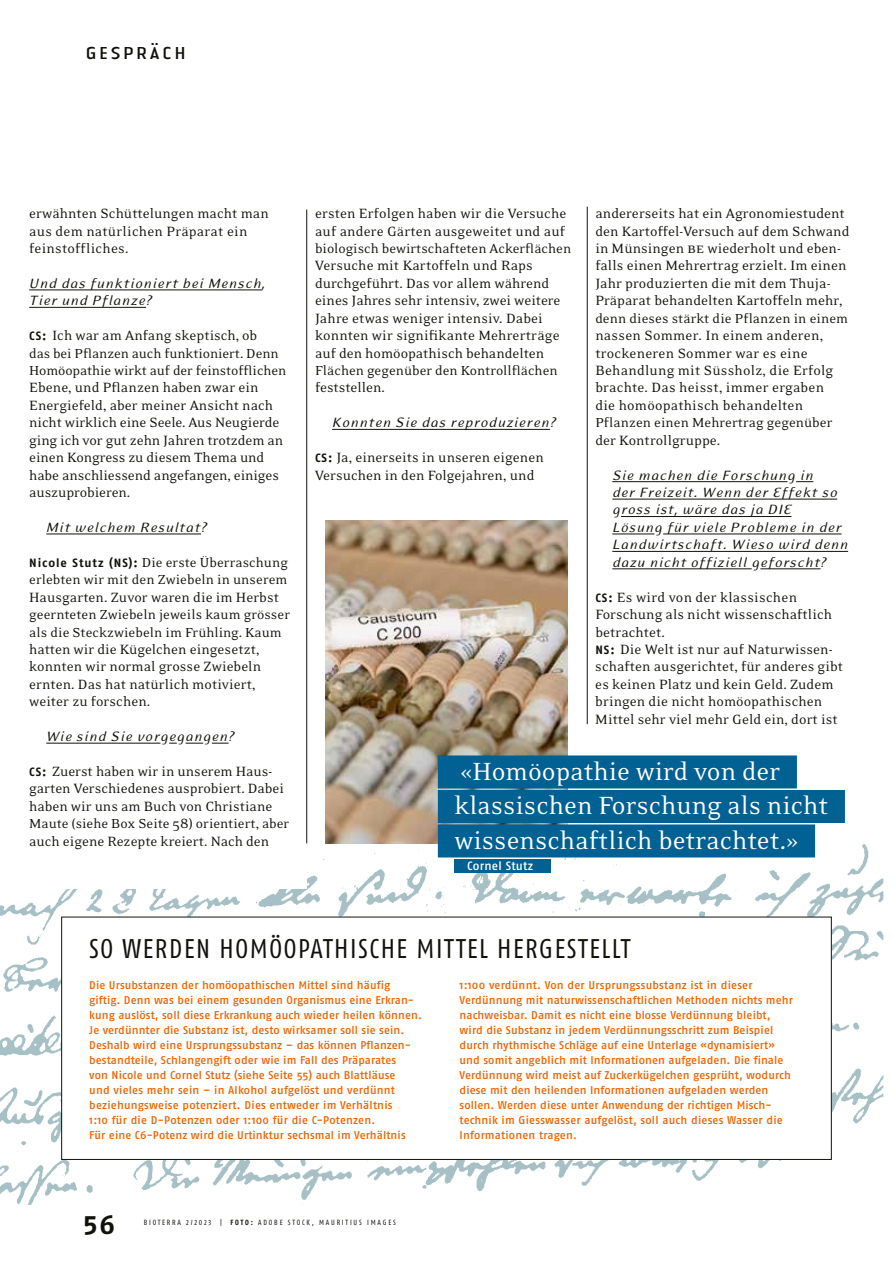
<style>
.page{position:relative;width:893px;height:1263px;background:#fff}
.page>*{position:absolute;margin:0;border:0;box-sizing:border-box;transform-origin:0 0}
.t1{font:28.5px/34.5px "Eidetic Neo OT";color:#fff}
.t2{font:27px "Fago Co Lf";letter-spacing:.06em;color:#12120d}
.t3{font:700 27px "Fago No Lf";color:#12120d}
.t4{font:18px "Authentic Sans Pro";letter-spacing:.1em;color:#12120d}
.t5{font:italic 15.45px/17.4px "Eidetic Modern";letter-spacing:.05em;color:#12120d}
.t6{font:15.3px/17.4px "Eidetic Neo OT";letter-spacing:.005em;color:#12120d}
.t7{font:15.3px/17.4px "Eidetic Neo";color:#12120d}
.t8{font:15px/17.4px "Eidetic Neo OT";letter-spacing:.005em;color:#12120d}
.t9{font:15px/17.4px "Eidetic Neo";letter-spacing:-.005em;color:#12120d}
.t10{font:500 12px "Fago No";letter-spacing:.015em;color:#fff}
.t11{font:500 11.25px/15px "Fago No";letter-spacing:.01em;color:#ee6300}
.t12{font:7.5px "Fago Co";letter-spacing:.24em;color:#12120d}
.s1{font-family:"Fago No";font-weight:700;font-size:12px}
.s2{font-family:"Eidetic Neo"}
.s3{font-family:"Eidetic Neo OT";font-size:15.3px}
.s4{font-family:"Fago Co Lf"}
.s5{font-weight:700}
</style>
<div class="page">
<img style="left:0;top:843px;width:883px;height:361px">
<svg style="left:0;top:1201px;width:269px;height:4px"></svg>
<hr style="left:332px;top:429px;width:218px;height:1px;background:#12120d">
<hr style="left:612px;top:481px;width:175px;height:1px;background:#12120d">
<svg style="left:796px;top:481px;width:17px;height:1px"></svg>
<hr style="left:612px;top:499px;width:225px;height:1px;background:#12120d">
<hr style="left:621px;top:516px;width:170px;height:1px;background:#12120d">
<hr style="left:612px;top:534px;width:42px;height:1px;background:#12120d">
<hr style="left:663px;top:534px;width:179px;height:1px;background:#12120d">
<hr style="left:612px;top:551px;width:236px;height:1px;background:#12120d">
<hr style="left:612px;top:569px;width:140px;height:1px;background:#12120d">
<hr style="left:760px;top:569px;width:60px;height:1px;background:#12120d">
<div style="left:62px;top:917px;width:769px;height:242px;background:#fff"></div>
<div style="left:61px;top:917px;width:771px;height:243px;border:1px solid #12120d"></div>
<div style="left:0;top:657px;width:307px;height:232px;background:#fff"></div>
<hr style="left:29px;top:290px;width:233px;height:1px;background:#12120d">
<hr style="left:29px;top:307px;width:117px;height:1px;background:#12120d">
<hr style="left:46px;top:534px;width:155px;height:1px;background:#12120d">
<hr style="left:46px;top:743px;width:114px;height:1px;background:#12120d">
<svg style="left:186px;top:743px;width:17px;height:1px"></svg>
<svg style="left:212px;top:743px;width:17px;height:1px"></svg>
<img style="left:325px;top:520px;width:243px;height:323px">
<div style="left:438px;top:755px;width:359px;height:33px;background:#006192"></div>
<div style="left:438px;top:790px;width:407px;height:33px;background:#006192"></div>
<div style="left:438px;top:824px;width:377px;height:33px;background:#006192"></div>
<hr style="left:306px;top:209px;width:1px;height:634px;background:#12120d">
<hr style="left:587px;top:207px;width:1px;height:517px;background:#12120d">
<div style="left:454px;top:859px;width:97px;height:14px;background:#006192"></div>
<h3 class="t4" style="left:85px;top:41px;width:103px">GESPRÄCH</h3>
<h3 class="t6" style="left:29px;top:205px;width:241px">erwähnten Schüttelungen macht man aus dem natürlichen Präparat ein feinstoffliches.</h3>
<h3 class="t5" style="left:29px;top:274px;width:237px">Und das funktioniert bei Mensch,<br>Tier und Pflanze?</h3>
<h3 class="t6" style="left:29px;top:327px;width:229px"><span class="s1">CS:</span> Ich war am Anfang skep<span class="s2">tisch, ob</span></h3>
<h3 class="t9" style="left:29px;top:345px;width:259px">das bei Pflanzen auch funktioniert. Denn<br>Homöopathie wirkt auf der feinstofflichen</h3>
<p class="t7" style="left:29px;top:379px;width:256px">Ebene, und Pflanzen haben zwar ein Energiefeld, aber meiner Ansicht nach nicht wirklich eine Seele. Aus Neugierde ging ich vor gut zehn Jahren trotzdem an einen Kongress zu diesem Thema und habe anschliessend angefangen, einiges auszuprobieren.</p>
<h3 class="t5" style="left:46px;top:518px;width:162px">Mit welchem Resultat?</h3>
<h3 class="t8" style="left:29px;top:554px;width:260px"><span class="s1">Nicole Stutz (NS):</span> Die erste Überraschung erlebten wir mit den Zwiebeln in unserem</h3>
<h3 class="t6" style="left:29px;top:589px;width:251px">Hausgarten. Zuvor waren die im Herbst</h3>
<h3 class="t8" style="left:29px;top:606px;width:262px">geernteten Zwiebeln jeweils kaum grösser als die Steckzwiebeln im Frühling. Kaum</h3>
<h3 class="t6" style="left:29px;top:641px;width:233px">hatten wir die Kügelchen eingesetzt, konnten wir normal grosse Zwiebeln ernten. Das hat natürlich motiviert, weiter zu forschen.</h3>
<h3 class="t5" style="left:46px;top:728px;width:190px">Wie sind Sie vorgegangen?</h3>
<h3 class="t7" style="left:29px;top:763px;width:256px"><span class="s1">CS:</span> Zuerst haben wir in unserem Haus&shy;garten Verschiedenes ausprobiert. Dabei haben wir uns am Buch von Christiane</h3>
<h3 class="t9" style="left:29px;top:815px;width:261px">Maute (siehe Box Seite <span class="s3">58)</span> orientiert, aber</h3>
<h3 class="t7" style="left:29px;top:833px;width:242px">auch eigene Rezepte kreiert. Nach den</h3>
<h3 class="t7" style="left:315px;top:205px;width:253px">ersten Erfolgen haben wir die Versuche auf andere Gärten ausgeweitet und auf</h3>
<h3 class="t9" style="left:315px;top:240px;width:258px">biologisch bewirtschafteten Ackerflächen</h3>
<h3 class="t7" style="left:315px;top:257px;width:247px">Versuche mit Kartoffeln und Raps durchgeführt. Das vor allem während eines Jahres sehr intensiv, zwei weitere Jahre etwas weniger intensiv. Dabei konnten wir signifikante Mehrerträge auf den homöopathisch behandelten</h3>
<h3 class="t9" style="left:315px;top:362px;width:244px">Flächen gegenüber den Kontrollflächen</h3>
<h3 class="t7" style="left:315px;top:379px;width:71px">feststellen.</h3>
<h3 class="t5" style="left:332px;top:414px;width:225px">Konnten Sie das reproduzieren?</h3>
<h3 class="t6" style="left:315px;top:449px;width:230px"><span class="s1">CS:</span> Ja, einerseits in unseren eigenen<br>Versuchen in den Folgejahren, und</h3>
<h3 class="t6" style="left:595px;top:205px;width:256px">andererseits hat ein Agronomiestudent den Kartoffel-Versuch auf dem Schwand in Münsingen BE wiederholt und eben&shy;falls einen Mehrertrag erzielt. Im einen Jahr produzierten die mit dem Thuja-Präparat behandelten Kartoffeln mehr,</h3>
<h3 class="t8" style="left:595px;top:310px;width:254px">denn dieses stärkt die Pflanzen in einem</h3>
<h3 class="t6" style="left:595px;top:327px;width:239px">nassen Sommer. In einem anderen, trockeneren Sommer war es eine Behandlung mit Süssholz, die Erfolg brachte. Das heisst, immer ergaben die homöopathisch behandelten</h3>
<h3 class="t8" style="left:595px;top:414px;width:239px">Pflanzen einen Mehrertrag gegenüber</h3>
<h3 class="t6" style="left:595px;top:432px;width:126px">der Kontrollgruppe.</h3>
<h3 class="t5" style="left:612px;top:466px;width:237px">Sie machen die Forschung in<br>der Freizeit. Wenn der Effekt so gross ist, wäre das ja DIE<br>Lösung für viele Probleme in der<br>Landwirtschaft. Wieso wird denn dazu nicht offiziell geforscht?</h3>
<p class="t6" style="left:595px;top:589px;width:249px"><span class="s1">CS:</span> Es wird von der klassischen Forschung als nicht wissenschaftlich betrachtet.<br><span class="s1">NS:</span> Die Welt ist nur auf Naturwissen&shy;schaften ausgerichtet, für anderes gibt es keinen Platz und kein Geld. Zudem bringen die nicht homöopathischen Mittel sehr viel mehr Geld ein, dort ist</p>
<h1 class="t1" style="left:454px;top:755px;width:375px">«Homöopathie wird von der klassischen Forschung als nicht wissenschaftlich betrachtet.»</h1>
<p class="t10" style="left:467px;top:859px;width:67px">Cornel Stutz</p>
<h2 class="t2" style="left:89px;top:934px;width:543px">SO WERDEN HOMÖOPATHISCHE MITTEL HERGESTELLT</h2>
<p class="t11" style="left:89px;top:977px;width:334px">Die Ursubstanzen der homöopathischen Mittel sind häufig giftig. Denn was bei einem gesunden Organismus eine Erkran&shy;kung auslöst, soll diese Erkrankung auch wieder heilen können.<br>Je verdünnter die Substanz ist, desto wirksamer soll sie sein.<br>Deshalb wird eine Ursprungssubstanz – das können Pflanzen&shy;bestandteile, Schlangengift oder wie im Fall des Präparates<br>von Nicole und Cornel Stutz (siehe Seite 55) auch Blattläuse<br>und vieles mehr sein – in Alkohol aufgelöst und verdünnt beziehungsweise potenziert. Dies entweder im Verhältnis<br>1:10 für die D-Potenzen oder 1:100 für die C-Potenzen.<br>Für eine C6-Potenz wird die Urtinktur sechsmal im Verhältnis</p>
<p class="t11" style="left:460px;top:977px;width:335px">1:100 verdünnt. Von der Ursprungssubstanz ist in dieser Verdünnung mit naturwissenschaftlichen Methoden nichts mehr nachweisbar. Damit es nicht eine blosse Verdünnung bleibt, wird die Substanz in jedem Verdünnungsschritt zum Beispiel durch rhythmische Schläge auf eine Unterlage «dynamisiert» und somit angeblich mit Informationen aufgeladen. Die finale Verdünnung wird meist auf Zuckerkügelchen gesprüht, wodurch diese mit den heilenden Informationen aufgeladen werden sollen. Werden diese unter Anwendung der richtigen Misch&shy;technik im Giesswasser aufgelöst, soll auch dieses Wasser die Informationen tragen.</p>
<h2 class="t3" style="left:83px;top:1209px;width:33px">56</h2>
<p class="t12" style="left:144px;top:1218px;width:254px"><span class="s4">BIOTERRA 2/2023 |</span> <span class="s5">FOTO:</span> ADOBE STOCK, MAURITIUS IMAGES</p>
</div>
